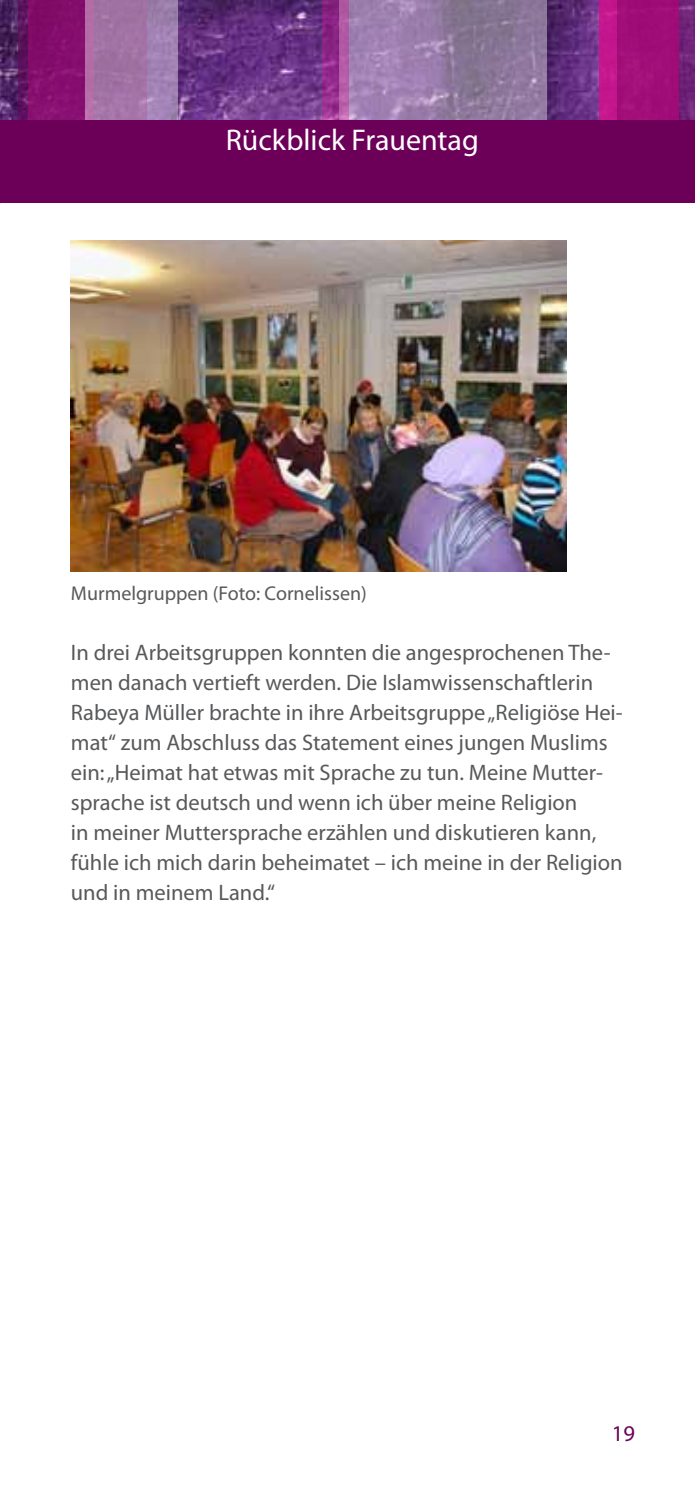
<style>
.page{position:relative;width:695px;height:1489px;background:#fff}
.page>*{position:absolute;margin:0;border:0;box-sizing:border-box;transform-origin:0 0}
.t1{font:30px "Myriad Pro";color:#fff}
.t2{font:22.5px/30px "Myriad Pro";color:#58595b}
.t3{font:22.5px "Myriad Pro";color:#6c0059}
.t4{font:20px "Myriad Pro";color:#58595b}
</style>
<div class="page">
<img style="left:0;top:0;width:598px;height:120px">
<svg style="left:349px;top:0;width:197px;height:120px;background:#957ca4"></svg>
<svg style="left:18px;top:0;width:67px;height:120px;background:#7e0e6a"></svg>
<div style="left:598px;top:0;width:80px;height:136px;background:#c3168d"></div>
<svg style="left:616px;top:0;width:78px;height:120px;background:#981178"></svg>
<svg style="left:85px;top:0;width:92px;height:120px;background:#a376a9"></svg>
<svg style="left:322px;top:0;width:27px;height:120px;background:#9d3c94"></svg>
<hr style="left:0;top:120px;width:1px;height:83px;background:#6c0059">
<div style="left:1px;top:120px;width:693px;height:83px;background:#6c0059"></div>
<img style="left:71px;top:240px;width:495px;height:332px">
<h1 class="t1" style="left:226px;top:121px;width:254px">Rückblick Frauentag</h1>
<p class="t4" style="left:71px;top:581px;width:297px">Murmelgruppen (Foto: Cornelissen)</p>
<p class="t2" style="left:71px;top:637px;width:553px">In drei Arbeitsgruppen konnten die angesprochenen The&shy;men danach vertieft werden. Die Islamwissenschaftlerin Rabeya Müller brachte in ihre Arbeitsgruppe „Religiöse Hei&shy;mat“ zum Abschluss das Statement eines jungen Muslims ein: „Heimat hat etwas mit Sprache zu tun. Meine Mutter&shy;sprache ist deutsch und wenn ich über meine Religion<br>in meiner Muttersprache erzählen und diskutieren kann, fühle ich mich darin beheimatet – ich meine in der Religion und in meinem Land.“</p>
<p class="t3" style="left:611px;top:1419px;width:25px">19</p>
</div>
